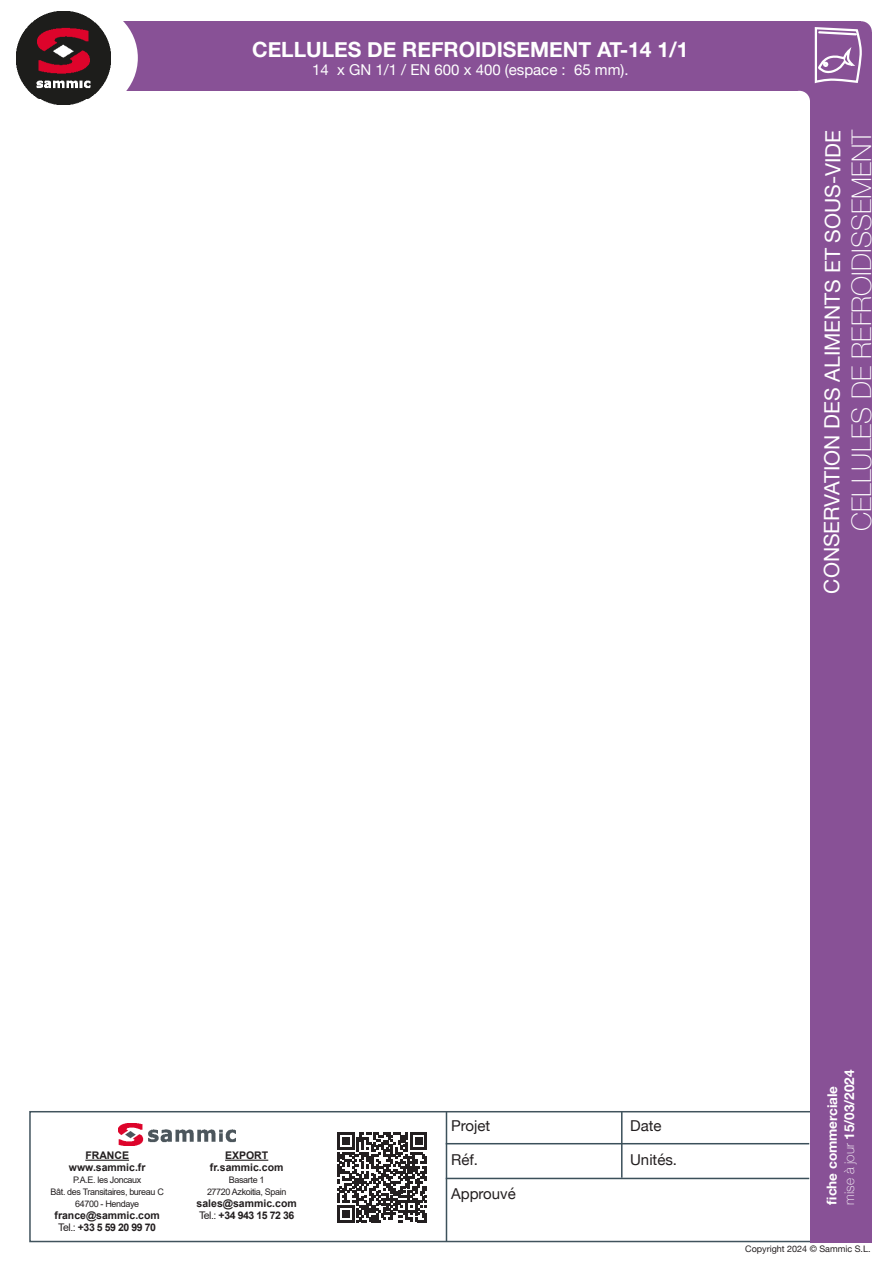
<style>
.page{position:relative;width:893px;height:1263px;background:#fff}
.page>*{position:absolute;margin:0;border:0;box-sizing:border-box;transform-origin:0 0}
.t1{font:100 27px "Helvetica Neue";color:#fff}
.t2{font:21px "Helvetica Neue";letter-spacing:-.005em;color:#fff}
.modelo{font:700 21px "Helvetica Neue";color:#fff}
.leyenda{font:15px "Helvetica Neue";color:#fff}
.t3{font:15px "Helvetica Neue";color:#231f20}
.t4{font:700 13.5px/17.4px "Helvetica Neue";letter-spacing:-.01em;color:#fff}
.t5{font:700 10.5px "Arial";color:#231f20}
.t6{font:700 10.5px "Arial";letter-spacing:-.04em;color:#231f20}
.t7{font:9px "Arial";letter-spacing:-.04em;color:#231f20}
.t8{font:9px "Helvetica Neue";color:#231f20}
.s1{font-weight:400}
.s2{font-weight:100}
</style>
<div class="page">
<div style="left:29px;top:1111px;width:801px;height:131px;border:2px solid #41535d"></div>
<div style="left:810px;top:21px;width:62px;height:1221px;background:#885196"></div>
<div style="left:861px;top:21px;width:11px;height:11px;background:#fff"></div>
<div style="left:851px;top:21px;width:21px;height:22px;background:#885196;border-radius:50%"></div>
<svg style="left:814px;top:27px;width:48px;height:57px"></svg>
<div style="left:119px;top:21px;width:692px;height:70px;background:#885196"></div>
<div style="left:32px;top:5px;width:106px;height:106px;background:#fff;border-radius:50%"></div>
<img style="left:17px;top:11px;width:93px;height:94px">
<svg style="left:803px;top:91px;width:7px;height:7px"></svg>
<div style="left:789px;top:91px;width:21px;height:21px;background:#fff;border-radius:50%"></div>
<svg style="left:337px;top:1132px;width:90px;height:90px"></svg>
<hr style="left:446px;top:1112px;width:1px;height:130px;background:#3c515b">
<hr style="left:446px;top:1143px;width:363px;height:1px;background:#3b505a">
<hr style="left:446px;top:1178px;width:363px;height:1px;background:#3b505a">
<hr style="left:621px;top:1112px;width:1px;height:66px;background:#3b505a">
<img style="left:119px;top:1124px;width:117px;height:21px">
<hr style="left:85px;top:1160px;width:44px;height:1px;background:#231f20">
<hr style="left:225px;top:1160px;width:43px;height:1px;background:#231f20">
<p class="modelo" style="left:252px;top:33px;width:415px">CELLULES DE REFROIDISEMENT AT-14 1/1</p>
<p class="leyenda" style="left:312px;top:59px;width:318px">14 x GN 1/1 / EN 600 x 400 (espace : 65 mm).</p>
<h2 class="t2" style="left:817px;top:594px;width:465px;rotate:-90deg">CONSERVATION DES ALIMENTS ET SOUS-VIDE</h2>
<h1 class="t1" style="left:841px;top:531px;width:403px;rotate:-90deg">CELLULES DE REFROIDISSEMENT</h1>
<h1 class="t1" style="left:850px;top:148px;width:403px;rotate:90deg">CELLULES DE REFROIDISSEMENT</h1>
<p class="t5" style="left:85px;top:1148px;width:45px">FRANCE</p>
<p class="t5" style="left:69px;top:1160px;width:78px">www.sammic.fr</p>
<p class="t7" style="left:73px;top:1174px;width:70px">P.A.E. les Joncaux</p>
<p class="t7" style="left:51px;top:1186px;width:115px">Bât. des Transitaires, bureau C</p>
<p class="t7" style="left:75px;top:1198px;width:65px">64700 - Hendaye</p>
<p class="t5" style="left:55px;top:1208px;width:107px">france@sammic.com</p>
<p class="t5" style="left:58px;top:1220px;width:99px"><span class="s1">Tel.:</span> +33 5 59 20 99 70</p>
<p class="t5" style="left:225px;top:1148px;width:45px">EXPORT</p>
<p class="t5" style="left:210px;top:1160px;width:75px">fr.sammic.com</p>
<p class="t7" style="left:229px;top:1174px;width:37px">Basarte 1</p>
<p class="t7" style="left:207px;top:1186px;width:81px">27720 Azkoitia, Spain</p>
<p class="t5" style="left:197px;top:1196px;width:102px">sales@sammic.com</p>
<p class="t6" style="left:199px;top:1208px;width:97px"><span class="s1">Tel.:</span> +34 943 15 72 36</p>
<p class="t3" style="left:451px;top:1114px;width:41px">Projet</p>
<p class="t3" style="left:451px;top:1148px;width:28px">Réf.</p>
<p class="t3" style="left:451px;top:1183px;width:66px">Approuvé</p>
<p class="t3" style="left:630px;top:1114px;width:33px">Date</p>
<p class="t3" style="left:630px;top:1148px;width:48px">Unités.</p>
<p class="t4" style="left:824px;top:1205px;width:136px;rotate:-90deg">fche commerciale <span class="s2">mise à jour</span> 1 111111111</p>
<p class="t4" style="left:852px;top:1089px;width:99px;rotate:90deg"><span class="s2">update</span> 00000000</p>
<p class="t8" style="left:745px;top:1242px;width:127px">Copyright 2024 © Sammic S.L.</p>
</div>
